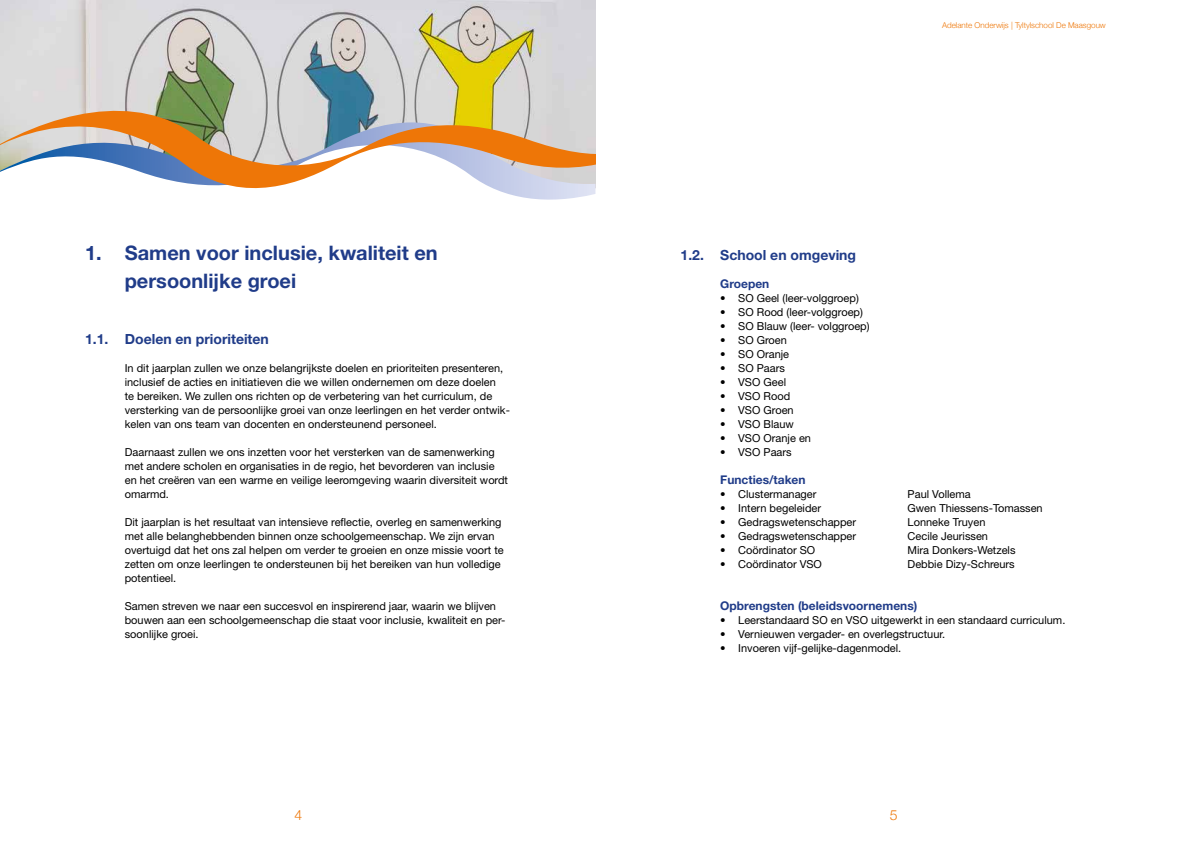
<style>
.page{position:relative;width:1191px;height:842px;background:#fff}
.page>*{position:absolute;margin:0;border:0;box-sizing:border-box;transform-origin:0 0}
.t1{font:700 20px/28px "Helvetica Neue LT Std";color:#203c89}
.t2{font:700 14px "Helvetica Neue LT Std";color:#203c89}
.t3{font:300 14px "Helvetica Neue";color:#ee7607}
.t4{font:700 12px "Helvetica Neue LT Std";color:#203c89}
.t5{font:11px/14px "Helvetica Neue LT Std";color:#000}
.t6{font:300 8px "Helvetica Neue";color:#ee7607}
</style>
<div class="page">
<img style="left:0;top:0;width:595px;height:111px">
<svg style="left:254px;top:188px;width:341px;height:12px"></svg>
<svg style="left:0;top:111px;width:595px;height:77px"></svg>
<h1 class="t1" style="left:125px;top:238px;width:314px;text-indent:-40px">1. Samen voor inclusie, kwaliteit en persoonlijke groei</h1>
<p class="t2" style="left:85px;top:330px;width:185px">1.1. Doelen en prioriteiten</p>
<p class="t5" style="left:125px;top:361px;width:387px">In dit jaarplan zullen we onze belangrijkste doelen en prioriteiten presenteren, inclusief de acties en initiatieven die we willen ondernemen om deze doelen<br>te bereiken. We zullen ons richten op de verbetering van het curriculum, de versterking van de persoonlijke groei van onze leerlingen en het verder ontwik&shy;kelen van ons team van docenten en ondersteunend personeel.</p>
<p class="t5" style="left:125px;top:445px;width:385px">Daarnaast zullen we ons inzetten voor het versterken van de samenwerking met andere scholen en organisaties in de regio, het bevorderen van inclusie en het creëren van een warme en veilige leeromgeving waarin diversiteit wordt omarmd.</p>
<p class="t5" style="left:125px;top:515px;width:380px">Dit jaarplan is het resultaat van intensieve reflectie, overleg en samenwerking met alle belanghebbenden binnen onze schoolgemeenschap. We zijn ervan overtuigd dat het ons zal helpen om verder te groeien en onze missie voort te zetten om onze leerlingen te ondersteunen bij het bereiken van hun volledige potentieel.</p>
<p class="t5" style="left:125px;top:599px;width:382px">Samen streven we naar een succesvol en inspirerend jaar, waarin we blijven bouwen aan een schoolgemeenschap die staat voor inclusie, kwaliteit en per&shy;soonlijke groei.</p>
<p class="t6" style="left:942px;top:19px;width:165px">Adelante Onderwijs | Tyltylschool De Maasgouw</p>
<p class="t2" style="left:680px;top:246px;width:177px">1.2. School en omgeving</p>
<p class="t4" style="left:720px;top:276px;width:51px">Groepen</p>
<p class="t5" style="left:720px;top:291px;width:140px">• SO Geel (leer-volggroep)</p>
<p class="t5" style="left:720px;top:305px;width:144px">• SO Rood (leer-volggroep)</p>
<p class="t5" style="left:720px;top:319px;width:151px">• SO Blauw (leer- volggroep)</p>
<p class="t5" style="left:720px;top:333px;width:68px">• SO Groen</p>
<p class="t5" style="left:720px;top:347px;width:70px">• SO Oranje</p>
<p class="t5" style="left:720px;top:361px;width:66px">• SO Paars</p>
<p class="t5" style="left:720px;top:375px;width:67px">• VSO Geel</p>
<p class="t5" style="left:720px;top:389px;width:71px">• VSO Rood</p>
<p class="t5" style="left:720px;top:403px;width:75px">• VSO Groen</p>
<p class="t5" style="left:720px;top:417px;width:75px">• VSO Blauw</p>
<p class="t5" style="left:720px;top:431px;width:92px">• VSO Oranje en</p>
<p class="t5" style="left:720px;top:445px;width:73px">• VSO Paars</p>
<p class="t4" style="left:720px;top:472px;width:87px">Functies/taken</p>
<p class="t5" style="left:720px;top:487px;width:98px">• Clustermanager</p>
<p class="t5" style="left:907px;top:487px;width:65px">Paul Vollema</p>
<p class="t5" style="left:720px;top:501px;width:102px">• Intern begeleider</p>
<p class="t5" style="left:907px;top:501px;width:137px">Gwen Thiessens-Tomassen</p>
<p class="t5" style="left:720px;top:515px;width:137px">• Gedragswetenschapper</p>
<p class="t5" style="left:907px;top:515px;width:79px">Lonneke Truyen</p>
<p class="t5" style="left:720px;top:529px;width:137px">• Gedragswetenschapper</p>
<p class="t5" style="left:907px;top:529px;width:82px">Cecile Jeurissen</p>
<p class="t5" style="left:720px;top:543px;width:97px">• Coördinator SO</p>
<p class="t5" style="left:907px;top:543px;width:109px">Mira Donkers-Wetzels</p>
<p class="t5" style="left:720px;top:557px;width:103px">• Coördinator VSO</p>
<p class="t5" style="left:907px;top:557px;width:109px">Debbie Dizy-Schreurs</p>
<p class="t4" style="left:720px;top:598px;width:199px">Opbrengsten (beleidsvoornemens)</p>
<p class="t5" style="left:720px;top:613px;width:347px">• Leerstandaard SO en VSO uitgewerkt in een standaard curriculum.</p>
<p class="t5" style="left:720px;top:627px;width:226px">• Vernieuwen vergader- en overlegstructuur.</p>
<p class="t5" style="left:720px;top:641px;width:182px">• Invoeren vijf-gelijke-dagenmodel.</p>
<p class="t3" style="left:294px;top:803px;width:9px">4</p>
<p class="t3" style="left:890px;top:803px;width:9px">5</p>
</div>
